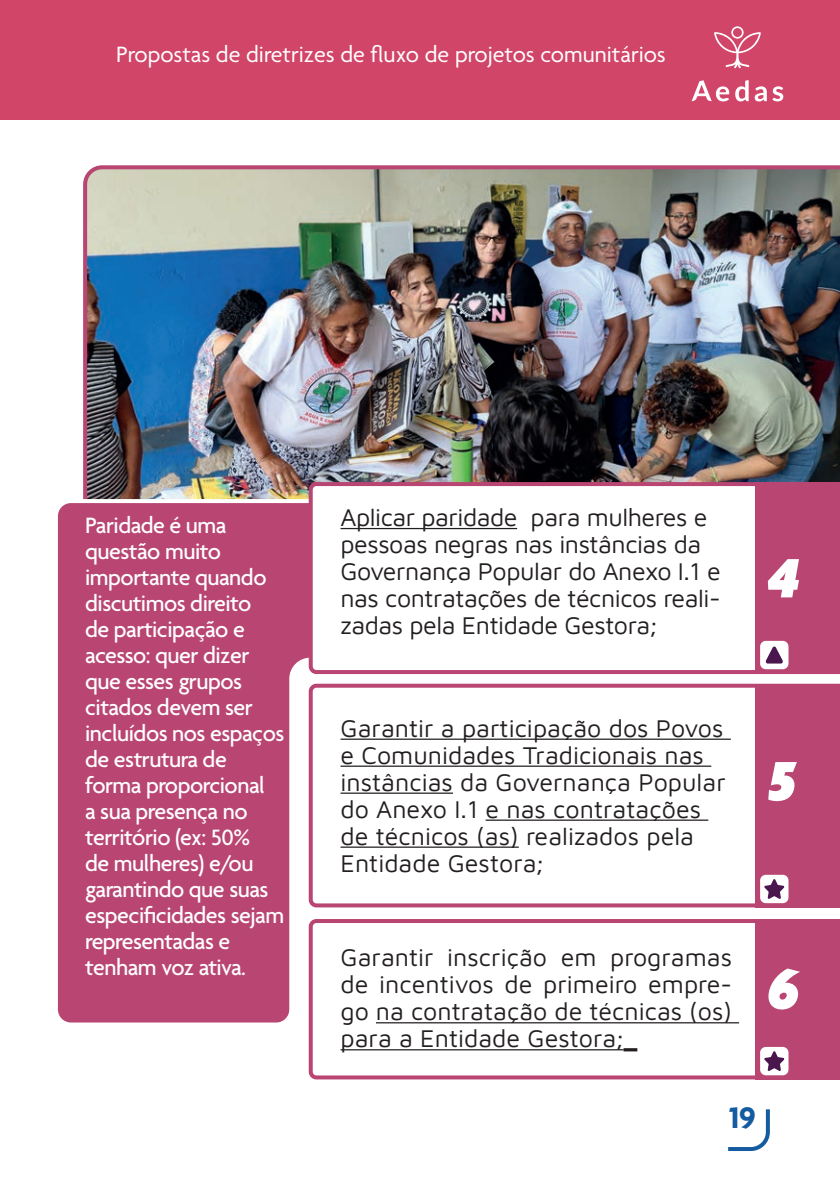
<style>
.page{position:relative;width:840px;height:1191px;background:#fff}
.page>*{position:absolute;margin:0;border:0;box-sizing:border-box;transform-origin:0 0}
.t1{font:italic 900 60px "Agenda";color:#fff}
.t2{font:700 32px "Agenda";color:#145c9f}
.t3{font:25px/27px "Maven Pro";color:#231f20}
.t4{font:25px/27px "Maven Pro";letter-spacing:-.02em;color:#231f20}
.t5{font:500 24px/26px "Agenda";letter-spacing:-.02em;color:#fff}
.t6{font:24px "Agenda";color:#fff}
</style>
<div class="page">
<div style="left:0;top:0;width:839px;height:119px;background:#d14569"></div>
<img style="left:83px;top:165px;width:756px;height:332px">
<svg style="left:57px;top:497px;width:782px;height:526px;fill:#b94672"></svg>
<svg style="left:308px;top:482px;width:447px;height:192px"></svg>
<div style="left:755px;top:482px;width:84px;height:192px;background:#b94672"></div>
<svg style="left:308px;top:919px;width:531px;height:160px"></svg>
<svg style="left:308px;top:683px;width:531px;height:224px"></svg>
<svg style="left:714px;top:26px;width:46px;height:43px"></svg>
<svg style="left:691px;top:80px;width:37px;height:21px"></svg>
<svg style="left:735px;top:80px;width:13px;height:21px"></svg>
<svg style="left:754px;top:86px;width:12px;height:15px"></svg>
<svg style="left:772px;top:86px;width:10px;height:15px"></svg>
<svg style="left:728px;top:1109px;width:42px;height:42px"></svg>
<hr style="left:340px;top:528px;width:177px;height:1px;background:#231f20">
<hr style="left:340px;top:738px;width:390px;height:2px;background:#231f20">
<hr style="left:340px;top:765px;width:371px;height:2px;background:#231f20">
<hr style="left:340px;top:792px;width:112px;height:2px;background:#231f20">
<hr style="left:485px;top:819px;width:223px;height:1px;background:#231f20">
<hr style="left:340px;top:846px;width:178px;height:1px;background:#231f20">
<hr style="left:376px;top:1022px;width:362px;height:1px;background:#231f20">
<hr style="left:340px;top:1049px;width:283px;height:1px;background:#231f20">
<hr style="left:623px;top:1048px;width:14px;height:3px;background:#231f20">
<div style="left:759px;top:641px;width:29px;height:28px;background:#fff;border-radius:6px"></div>
<svg style="left:765px;top:646px;width:17px;height:17px"></svg>
<div style="left:759px;top:874px;width:29px;height:29px;background:#fff;border-radius:6px"></div>
<svg style="left:764px;top:879px;width:20px;height:20px"></svg>
<div style="left:759px;top:1047px;width:29px;height:28px;background:#fff;border-radius:6px"></div>
<svg style="left:764px;top:1051px;width:20px;height:20px"></svg>
<p class="t6" style="left:116px;top:42px;width:551px">Propostas de diretrizes de fluxo de projetos comunitários</p>
<p class="t5" style="left:85px;top:514px;width:200px">Paridade é uma questão muito importante quando discutimos direito<br>de participação e acesso: quer dizer que esses grupos citados devem ser incluídos nos espaços de estrutura de forma proporcional<br>a sua presença no território (ex: 50%<br>de mulheres) e/ou garantindo que suas especificidades sejam representadas e tenham voz ativa.</p>
<p class="t4" style="left:340px;top:502px;width:381px">Aplicar paridade para mulheres e pessoas negras nas instâncias da Governança Popular do Anexo I.1 e nas contratações de técnicos reali&shy;zadas pela Entidade Gestora;</p>
<h1 class="t1" style="left:766px;top:546px;width:34px">4</h1>
<p class="t3" style="left:340px;top:713px;width:386px">Garantir a participação dos Povos e Comunidades Tradicionais nas instâncias da Governança Popular do Anexo I.1 e nas contratações de técnicos (as) realizados pela<br>Entidade Gestora;</p>
<h1 class="t1" style="left:766px;top:749px;width:30px">5</h1>
<p class="t3" style="left:340px;top:942px;width:393px;text-align:justify">Garantir inscrição em programas de incentivos de primeiro empre&shy;go na contratação de técnicas (os) para a Entidade Gestora;</p>
<h1 class="t1" style="left:766px;top:957px;width:34px">6</h1>
<h2 class="t2" style="left:728px;top:1100px;width:28px">19</h2>
</div>
